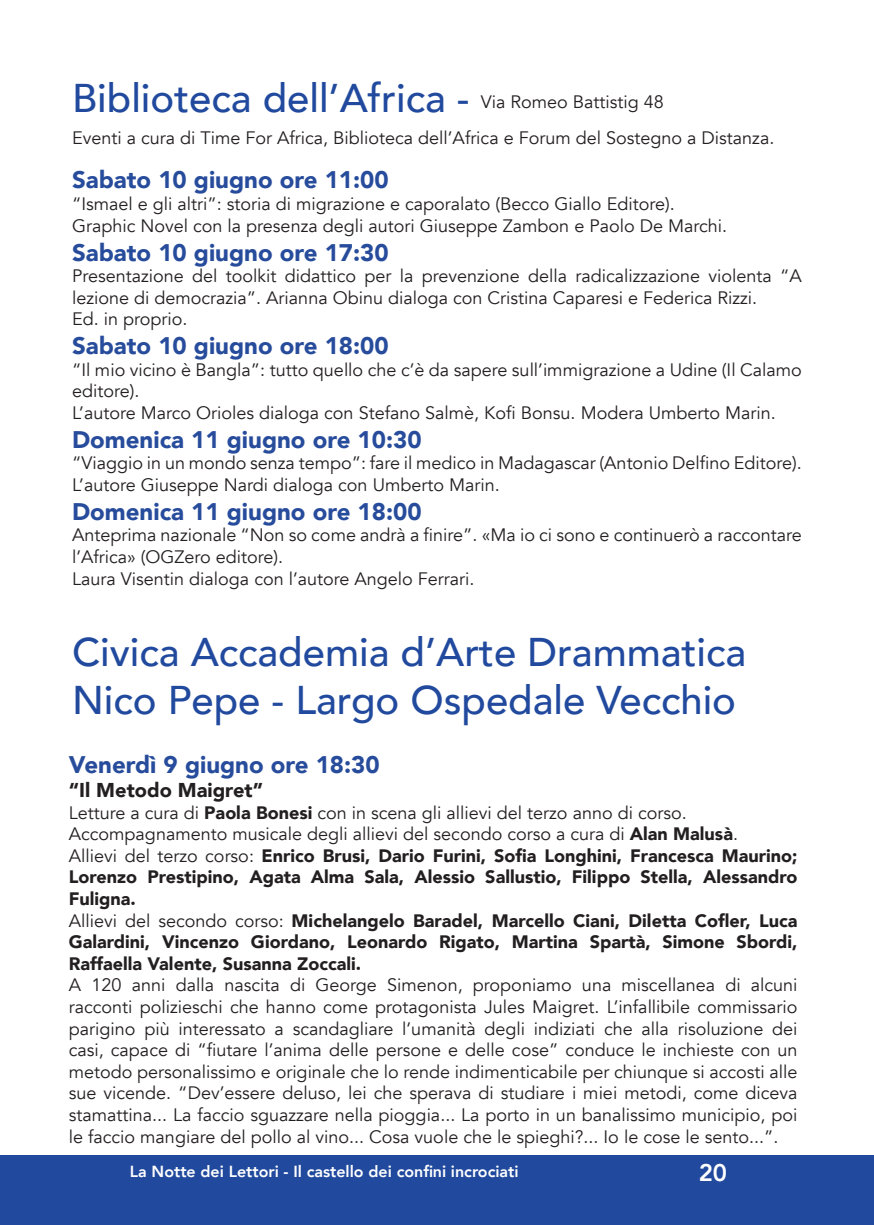
<style>
.page{position:relative;width:874px;height:1225px;background:#fff}
.page>*{position:absolute;margin:0;border:0;box-sizing:border-box;transform-origin:0 0}
.t1{font:500 40px/48px "Avenir";color:#214a9e}
.t2{font:900 24px "Avenir";color:#274c9c}
.t3{font:800 24px "Avenir";color:#fff}
.t4{font:900 20px "Avenir";color:#231f20}
.t5{font:18px/21.6px "Avenir";color:#231f20}
.t6{font:900 18px/21.6px "Avenir";color:#231f20}
.t7{font:800 16px "Avenir";color:#fff}
.s1{font-weight:400}
</style>
<div class="page">
<div style="left:0;top:1155px;width:873px;height:70px;background:#214a9e"></div>
<hr style="left:873px;top:1155px;width:1px;height:70px;background:#214a9e">
<h1 class="t1" style="left:72px;top:72px;width:399px">Biblioteca dell’Africa -</h1>
<p class="t5" style="left:480px;top:91px;width:185px">Via Romeo Battistig 48</p>
<p class="t5" style="left:72px;top:127px;width:703px">Eventi a cura di Time For Africa, Biblioteca dell’Africa e Forum del Sostegno a Distanza.</p>
<h2 class="t2" style="left:72px;top:159px;width:318px">Sabato 10 giugno ore 11:00</h2>
<p class="t5" style="left:72px;top:193px;width:656px">“Ismael e gli altri”: storia di migrazione e caporalato (Becco Giallo Editore).<br>Graphic Novel con la presenza degli autori Giuseppe Zambon e Paolo De Marchi.</p>
<h2 class="t2" style="left:72px;top:231px;width:318px">Sabato 10 giugno ore 17:30</h2>
<p class="t5" style="left:72px;top:265px;width:731px">Presentazione del toolkit didattico per la prevenzione della radicalizzazione violenta “A lezione di democrazia”. Arianna Obinu dialoga con Cristina Caparesi e Federica Rizzi.<br>Ed. in proprio.</p>
<h2 class="t2" style="left:72px;top:325px;width:318px">Sabato 10 giugno ore 18:00</h2>
<p class="t5" style="left:72px;top:359px;width:731px">“Il mio vicino è Bangla”: tutto quello che c’è da sapere sull’immigrazione a Udine (Il Calamo editore).<br>L’autore Marco Orioles dialoga con Stefano Salmè, Kofi Bonsu. Modera Umberto Marin.</p>
<h2 class="t2" style="left:72px;top:419px;width:351px">Domenica 11 giugno ore 10:30</h2>
<p class="t5" style="left:72px;top:453px;width:731px">“Viaggio in un mondo senza tempo”: fare il medico in Madagascar (Antonio Delfino Editore).<br>L’autore Giuseppe Nardi dialoga con Umberto Marin.</p>
<h2 class="t2" style="left:72px;top:491px;width:351px">Domenica 11 giugno ore 18:00</h2>
<p class="t5" style="left:72px;top:525px;width:731px">Anteprima nazionale “Non so come andrà a finire”. «Ma io ci sono e continuerò a raccontare l’Africa» (OGZero editore).<br>Laura Visentin dialoga con l’autore Angelo Ferrari.</p>
<h1 class="t1" style="left:72px;top:626px;width:675px">Civica Accademia d’Arte Drammatica<br>Nico Pepe - Largo Ospedale Vecchio</h1>
<h2 class="t2" style="left:69px;top:744px;width:312px">Venerdì 9 giugno ore 18:30</h2>
<p class="t4" style="left:69px;top:773px;width:196px">“Il Metodo Maigret”</p>
<p class="t6" style="left:69px;top:801px;width:729px"><span class="s1">Letture a cura di</span> Paola Bonesi <span class="s1">con in scena gli allievi del terzo anno di corso.<br>Accompagnamento musicale degli allievi del secondo corso a cura di</span> Alan Malusà<span class="s1">.<br>Allievi del terzo corso:</span> Enrico Brusi, Dario Furini, Sofia Longhini, Francesca Maurino; Lorenzo Prestipino, Agata Alma Sala, Alessio Sallustio, Filippo Stella, Alessandro Fuligna.<br><span class="s1">Allievi del secondo corso:</span> Michelangelo Baradel, Marcello Ciani, Diletta Cofler, Luca Galardini, Vincenzo Giordano, Leonardo Rigato, Martina Spartà, Simone Sbordi, Raffaella Valente, Susanna Zoccali.</p>
<p class="t5" style="left:69px;top:974px;width:730px;text-align:justify">A 120 anni dalla nascita di George Simenon, proponiamo una miscellanea di alcuni racconti polizieschi che hanno come protagonista Jules Maigret. L’infallibile commissario parigino più interessato a scandagliare l’umanità degli indiziati che alla risoluzione dei casi, capace di “fiutare l’anima delle persone e delle cose” conduce le inchieste con un metodo personalissimo e originale che lo rende indimenticabile per chiunque si accosti alle sue vicende. “Dev’essere deluso, lei che sperava di studiare i miei metodi, come diceva stamattina... La faccio sguazzare nella pioggia... La porto in un banalissimo municipio, poi le faccio mangiare del pollo al vino... Cosa vuole che le spieghi?... Io le cose le sento...”.</p>
<p class="t7" style="left:130px;top:1159px;width:390px">La Notte dei Lettori - Il castello dei confini incrociati</p>
<h2 class="t3" style="left:698px;top:1154px;width:30px">20</h2>
</div>
